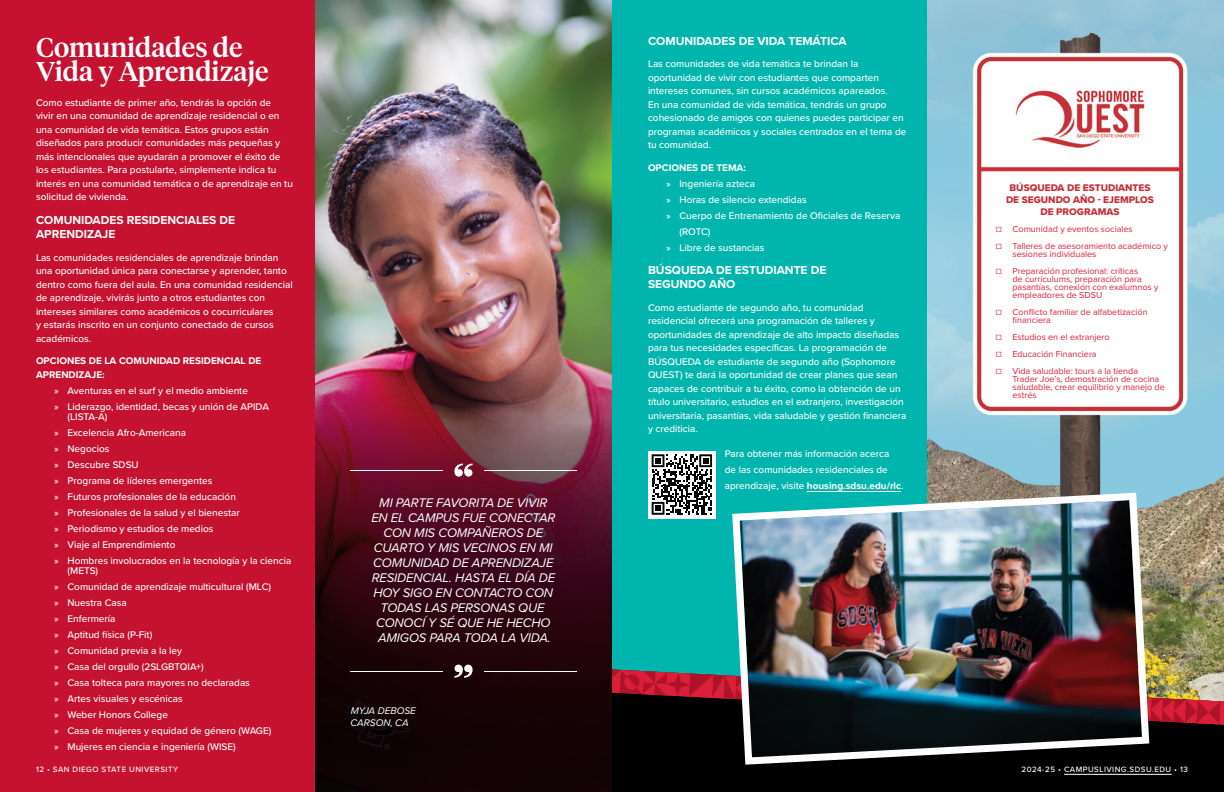
<style>
.page{position:relative;width:1224px;height:792px;background:#fff}
.page>*{position:absolute;margin:0;border:0;box-sizing:border-box;transform-origin:0 0}
.t1{font:500 27px/24px "Tiempos Headline";color:#fff}
.t2{font:italic 13px/15px "Proxima Nova";letter-spacing:-.01em;color:#fff;text-align:center}
.t3{font:700 12px/14.4px "Proxima Nova";color:#fff}
.t4{font:500 10px/13.5px "Proxima Nova";color:#fff}
.t5{font:700 10px/13.5px "Proxima Nova";color:#fff}
.t6{font:10px/12px "Proxima Nova Extrabld";color:#c63039;text-align:center}
.t7{font:italic 10px/12px "Proxima Nova";color:#fff}
.t8{font:9px/8px "Proxima Nova";color:#da2039}
.t9{font:500 8px "Proxima Nova";letter-spacing:.06em;color:#fff}
.s1{font-weight:700}
</style>
<div class="page">
<div style="left:612px;top:0;width:612px;height:792px;background:#00b5ad"></div>
<img style="left:927px;top:0;width:297px;height:669px">
<div style="left:612px;top:726px;width:612px;height:66px;background:#000"></div>
<img style="left:612px;top:669px;width:612px;height:57px">
<div style="left:0;top:0;width:612px;height:792px;background:#c41230"></div>
<img style="left:729px;top:489px;width:424px;height:279px">
<img style="left:315px;top:0;width:297px;height:225px">
<img style="left:315px;top:225px;width:297px;height:567px">
<svg style="left:454px;top:464px;width:19px;height:13px"></svg>
<hr style="left:484px;top:470px;width:92px;height:1px;background:#fff">
<hr style="left:351px;top:470px;width:92px;height:1px;background:#fff">
<svg style="left:454px;top:665px;width:19px;height:13px"></svg>
<hr style="left:351px;top:671px;width:92px;height:1px;background:#fff">
<hr style="left:484px;top:671px;width:92px;height:1px;background:#fff">
<div style="left:648px;top:451px;width:68px;height:67px;background:#fff"></div>
<svg style="left:652px;top:454px;width:60px;height:61px"></svg>
<hr style="left:1064px;top:774px;width:108px;height:1px;background:#fff">
<h1 class="t1" style="left:36px;top:34px;width:234px">Comunidades de<br>Vida y Aprendizaje</h1>
<p class="t4" style="left:36px;top:96px;width:258px">Como estudiante de primer año, tendrás la opción de<br>vivir en una comunidad de aprendizaje residencial o en una comunidad de vida temática. Estos grupos están diseñados para producir comunidades más pequeñas y más intencionales que ayudarán a promover el éxito de los estudiantes. Para postularte, simplemente indica tu interés en una comunidad temática o de aprendizaje en tu solicitud de vivienda.</p>
<p class="t3" style="left:36px;top:212px;width:201px">COMUNIDADES RESIDENCIALES DE<br>APRENDIZAJE</p>
<p class="t4" style="left:36px;top:250px;width:258px">Las comunidades residenciales de aprendizaje brindan una oportunidad única para conectarse y aprender, tanto dentro como fuera del aula. En una comunidad residencial de aprendizaje, vivirás junto a otros estudiantes con intereses similares como académicos o cocurriculares<br>y estarás inscrito en un conjunto conectado de cursos académicos.</p>
<p class="t5" style="left:36px;top:354px;width:227px">OPCIONES DE LA COMUNIDAD RESIDENCIAL DE<br>APRENDIZAJE:</p>
<p class="t4" style="left:54px;top:382px;width:216px;line-height:16px">» Aventuras en el surf y el medio ambiente<br>» Liderazgo, identidad, becas y unión de APIDA</p>
<p class="t4" style="left:54px;top:408px;width:239px;line-height:16px;text-indent:14px">(LISTA-A)<br>» Excelencia Afro-Americana<br>» Negocios<br>» Descubre SDSU<br>» Programa de líderes emergentes<br>» Futuros profesionales de la educación<br>» Profesionales de la salud y el bienestar<br>» Periodismo y estudios de medios<br>» Viaje al Emprendimiento<br>» Hombres involucrados en la tecnología y la ciencia</p>
<p class="t4" style="left:54px;top:562px;width:219px;line-height:16px;text-indent:14px">(METS)<br>» Comunidad de aprendizaje multicultural (MLC) » Nuestra Casa<br>» Enfermería<br>» Aptitud física (P-Fit)<br>» Comunidad previa a la ley<br>» Casa del orgullo (2SLGBTQIA+)<br>» Casa tolteca para mayores no declaradas<br>» Artes visuales y escénicas<br>» Weber Honors College<br>» Casa de mujeres y equidad de género (WAGE) » Mujeres en ciencia e ingeniería (WISE)</p>
<p class="t2" style="left:371px;top:495px;width:186px">MI PARTE FAVORITA DE VIVIR<br>EN EL CAMPUS FUE CONECTAR<br>CON MIS COMPAÑEROS DE<br>CUARTO Y MIS VECINOS EN MI<br>COMUNIDAD DE APRENDIZAJE<br>RESIDENCIAL. HASTA EL DÍA DE<br>HOY SIGO EN CONTACTO CON<br>TODAS LAS PERSONAS QUE<br>CONOCÍ Y SÉ QUE HE HECHO<br>AMIGOS PARA TODA LA VIDA.</p>
<p class="t7" style="left:350px;top:704px;width:67px">MYJA DEBOSE<br>CARSON, CA</p>
<p class="t3" style="left:648px;top:33px;width:200px">COMUNIDADES DE VIDA TEMÁTICA</p>
<p class="t4" style="left:648px;top:57px;width:260px">Las comunidades de vida temática te brindan la oportunidad de vivir con estudiantes que comparten intereses comunes, sin cursos académicos apareados.<br>En una comunidad de vida temática, tendrás un grupo cohesionado de amigos con quienes puedes participar en programas académicos y sociales centrados en el tema de tu comunidad.</p>
<p class="t5" style="left:648px;top:160px;width:99px">OPCIONES DE TEMA:</p>
<p class="t4" style="left:666px;top:176px;width:91px">» Ingeniería azteca</p>
<p class="t4" style="left:666px;top:192px;width:142px">» Horas de silencio extendidas</p>
<p class="t4" style="left:666px;top:208px;width:236px">» Cuerpo de Entrenamiento de Oficiales de Reserva</p>
<p class="t4" style="left:680px;top:224px;width:33px">(ROTC)</p>
<p class="t4" style="left:666px;top:240px;width:100px">» Libre de sustancias</p>
<p class="t3" style="left:648px;top:263px;width:180px">BÚSQUEDA DE ESTUDIANTE DE<br>SEGUNDO AÑO</p>
<p class="t4" style="left:648px;top:301px;width:260px">Como estudiante de segundo año, tu comunidad residencial ofrecerá una programación de talleres y oportunidades de aprendizaje de alto impacto diseñadas para tus necesidades específicas. La programación de BÚSQUEDA de estudiante de segundo año (Sophomore QUEST) te dará la oportunidad de crear planes que sean capaces de contribuir a tu éxito, como la obtención de un título universitario, estudios en el extranjero, investigación universitaria, pasantías, vida saludable y gestión financiera y crediticia.</p>
<p class="t4" style="left:725px;top:446px;width:180px;line-height:16px">Para obtener más información acerca<br>de las comunidades residenciales de aprendizaje, visite <span class="s1">housing.sdsu.edu/rlc</span>.</p>
<p class="t6" style="left:1006px;top:181px;width:149px">BÚSQUEDA DE ESTUDIANTES<br>DE SEGUNDO AÑO - EJEMPLOS<br>DE PROGRAMAS</p>
<p class="t8" style="left:996px;top:221px;width:174px;line-height:17px">☐ Comunidad y eventos sociales<br>☐ Talleres de asesoramiento académico y</p>
<p class="t8" style="left:996px;top:246px;width:144px;line-height:17px;text-indent:17px">sesiones individuales<br>☐ Preparación profesional: críticas</p>
<p class="t8" style="left:1012px;top:275px;width:148px">de currículums, preparación para pasantías, conexión con exalumnos y empleadores de SDSU</p>
<p class="t8" style="left:1012px;top:308px;width:137px;text-indent:-17px">☐ Conflicto familiar de alfabetización financiera</p>
<p class="t8" style="left:996px;top:329px;width:144px;line-height:17px">☐ Estudios en el extranjero<br>☐ Educación Financiera<br>☐ Vida saludable: tours a la tienda</p>
<p class="t8" style="left:1012px;top:375px;width:154px">Trader Joe’s, demostración de cocina saludable, crear equilibrio y manejo de estrés</p>
<p class="t9" style="left:36px;top:764px;width:144px">12 • SAN DIEGO STATE UNIVERSITY</p>
<p class="t9" style="left:1021px;top:764px;width:168px">2024-25 • CAMPUSLIVING.SDSU.EDU • 13</p>
</div>
